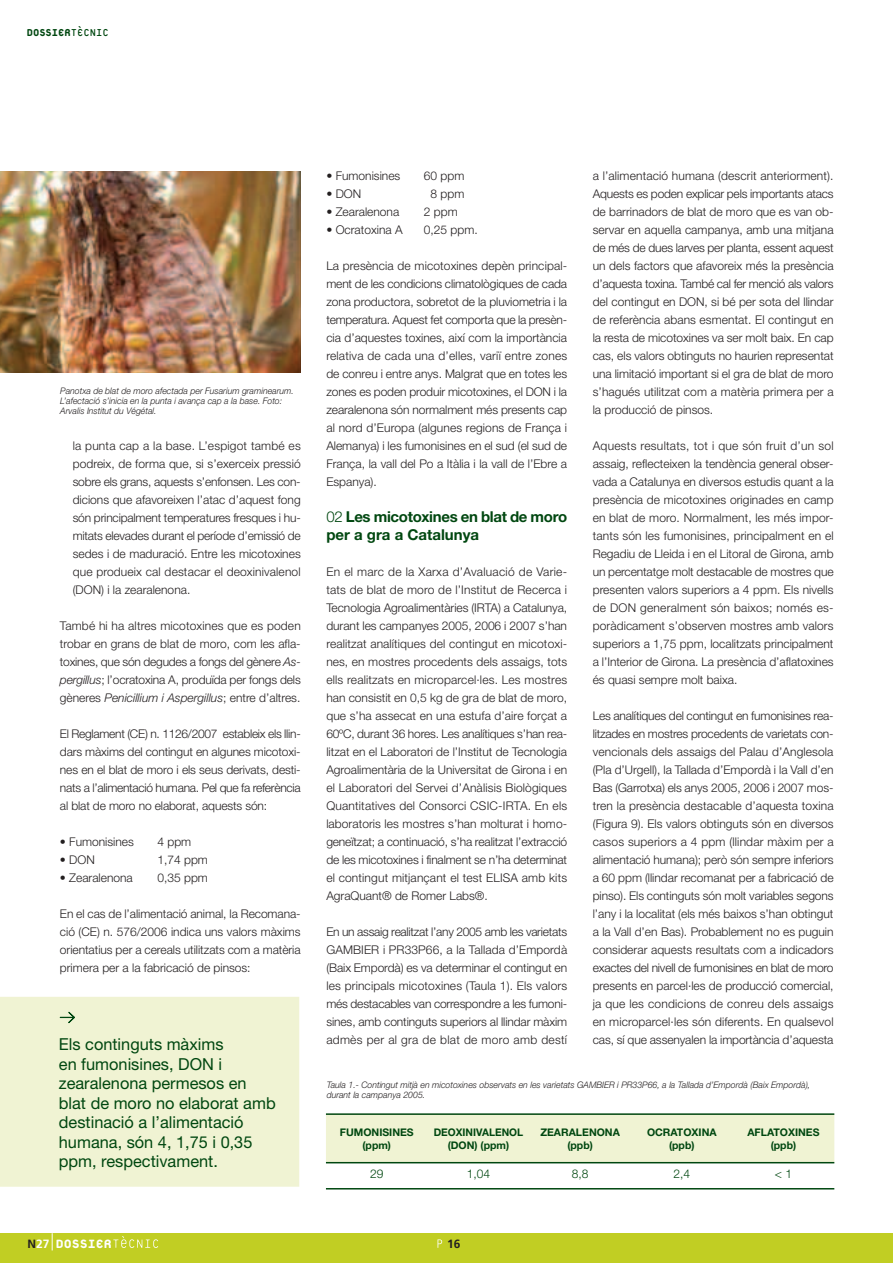
<style>
.page{position:relative;width:893px;height:1263px;background:#fff}
.page>*{position:absolute;margin:0;border:0;box-sizing:border-box;transform-origin:0 0}
.t1{font:800 18px "Platelet";color:#fff;scale:.96 1}
.t2{font:16.5px/19.5px "Helvetica Neue";color:#004710}
.t3{font:700 15px/18px "Helvetica Neue";letter-spacing:-.02em;color:#004710}
.t4{font:800 15px "Platelet";color:#004710;scale:.91 1}
.t5{font:300 12px/18px "Helvetica Neue";color:#231f20;text-align:justify}
.t6{font:300 12px "Helvetica Neue";color:#004710}
.t7{font:700 12px "Frutiger";color:#231f20}
.t8{font:700 10.5px/12.6px "Helvetica Neue";color:#004710;text-align:center}
.t9{font:italic 300 9px/9.8px "Helvetica Neue";color:#231f20}
.s1{font-weight:400}
.s2{font-style:italic}
.s3{font-family:"Frutiger";font-weight:700;font-size:12px;color:#231f20}
.s4{font-family:"Frutiger";font-weight:700;font-size:12px}
.s5{font-weight:300}
</style>
<div class="page">
<div style="left:1px;top:1233px;width:891px;height:29px;background:#c1ce23"></div>
<svg style="left:437px;top:1239px;width:5px;height:9px"></svg>
<svg style="left:52px;top:1233px;width:1px;height:17px"></svg>
<svg style="left:113px;top:1236px;width:45px;height:12px"></svg>
<img style="left:1px;top:172px;width:299px;height:201px">
<div style="left:1px;top:997px;width:298px;height:190px;background:#f0f3d3"></div>
<svg style="left:60px;top:1012px;width:15px;height:11px"></svg>
<div style="left:326px;top:1115px;width:508px;height:47px;background:#f0f3d3"></div>
<hr style="left:326px;top:1113px;width:508px;height:2px;background:#004710">
<hr style="left:326px;top:1162px;width:508px;height:1px;background:#004710">
<hr style="left:326px;top:1188px;width:406px;height:2px;background:#004710">
<hr style="left:732px;top:1188px;width:102px;height:2px;background:#004710">
<p class="t4" style="left:27px;top:26px;width:92px">DOSSIER<span class="s1">TÈCNIC</span></p>
<p class="t9" style="left:60px;top:387px;width:235px">Panotxa de blat de moro afectada per Fusarium graminearum.<br>L’afectació s’inicia en la punta i avança cap a la base. Foto:<br>Arvalis Institut du Végétal.</p>
<p class="t5" style="left:73px;top:438px;width:229px">la punta cap a la base. L’espigot també es podreix, de forma que, si s’exerceix pressió sobre els grans, aquests s’enfonsen. Les con&shy;dicions que afavoreixen l’atac d’aquest fong són principalment temperatures fresques i hu&shy;mitats elevades durant el període d’emissió de sedes i de maduració. Entre les micotoxines que produeix cal destacar el deoxinivalenol (DON) i la zearalenona.</p>
<p class="t5" style="left:60px;top:618px;width:242px">També hi ha altres micotoxines que es poden trobar en grans de blat de moro, com les afla&shy;toxines, que són degudes a fongs del gènere <span class="s2">As&shy;pergillus</span>; l’ocratoxina A, produïda per fongs dels gèneres <span class="s2">Penicillium i Aspergillus</span>; entre d’altres.</p>
<p class="t5" style="left:60px;top:726px;width:242px">El Reglament (CE) n. 1126/2007 estableix els llin&shy;dars màxims del contingut en algunes micotoxi&shy;nes en el blat de moro i els seus derivats, desti&shy;nats a l’alimentació humana. Pel que fa referència al blat de moro no elaborat, aquests són:</p>
<p class="t5" style="left:60px;top:834px;width:75px">• Fumonisines</p>
<p class="t5" style="left:157px;top:834px;width:35px">4 ppm</p>
<p class="t5" style="left:60px;top:852px;width:36px">• DON</p>
<p class="t5" style="left:157px;top:852px;width:52px">1,74 ppm</p>
<p class="t5" style="left:60px;top:870px;width:74px">• Zearalenona</p>
<p class="t5" style="left:157px;top:870px;width:52px">0,35 ppm</p>
<p class="t5" style="left:60px;top:906px;width:242px">En el cas de l’alimentació animal, la Recomana&shy;ció (CE) n. 576/2006 indica uns valors màxims orientatius per a cereals utilitzats com a matèria primera per a la fabricació de pinsos:</p>
<h2 class="t2" style="left:59px;top:1036px;width:218px">Els continguts màxims<br>en fumonisines, DON i zearalenona permesos en blat de moro no elaborat amb destinació a l’alimentació humana, són 4, 1,75 i 0,35 ppm, respectivament.</h2>
<h1 class="t1" style="left:27px;top:1236px;width:89px"><span class="s3">N</span><span class="s4">27</span> DOSSIER</h1>
<p class="t5" style="left:326px;top:168px;width:75px">• Fumonisines</p>
<p class="t5" style="left:424px;top:168px;width:42px">60 ppm</p>
<p class="t5" style="left:326px;top:186px;width:36px">• DON</p>
<p class="t5" style="left:430px;top:186px;width:35px">8 ppm</p>
<p class="t5" style="left:326px;top:204px;width:74px">• Zearalenona</p>
<p class="t5" style="left:424px;top:204px;width:35px">2 ppm</p>
<p class="t5" style="left:326px;top:222px;width:78px">• Ocratoxina A</p>
<p class="t5" style="left:424px;top:222px;width:55px">0,25 ppm.</p>
<p class="t5" style="left:326px;top:258px;width:242px">La presència de micotoxines depèn principal&shy;ment de les condicions climatològiques de cada zona productora, sobretot de la pluviometria i la temperatura. Aquest fet comporta que la presèn&shy;cia d’aquestes toxines, així com la importància relativa de cada una d’elles, variï entre zones de conreu i entre anys. Malgrat que en totes les zones es poden produir micotoxines, el DON i la zearalenona són normalment més presents cap al nord d’Europa (algunes regions de França i Alemanya) i les fumonisines en el sud (el sud de França, la vall del Po a Itàlia i la vall de l’Ebre a Espanya).</p>
<p class="t3" style="left:326px;top:509px;width:242px"><span class="s5">02</span> Les micotoxines en blat de moro per a gra a Catalunya</p>
<p class="t5" style="left:326px;top:564px;width:242px">En el marc de la Xarxa d’Avaluació de Varie&shy;tats de blat de moro de l’Institut de Recerca i Tecnologia Agroalimentàries (IRTA) a Catalunya, durant les campanyes 2005, 2006 i 2007 s’han realitzat analítiques del contingut en micotoxi&shy;nes, en mostres procedents dels assaigs, tots ells realitzats en microparcel·les. Les mostres han consistit en 0,5 kg de gra de blat de moro, que s’ha assecat en una estufa d’aire forçat a 60ºC, durant 36 hores. Les analítiques s’han rea&shy;litzat en el Laboratori de l’Institut de Tecnologia Agroalimentària de la Universitat de Girona i en el Laboratori del Servei d’Anàlisis Biològiques Quantitatives del Consorci CSIC-IRTA. En els laboratoris les mostres s’han molturat i homo&shy;geneïtzat; a continuació, s’ha realitzat l’extracció de les micotoxines i finalment se n’ha determinat el contingut mitjançant el test ELISA amb kits AgraQuant® de Romer Labs®.</p>
<p class="t5" style="left:326px;top:924px;width:242px">En un assaig realitzat l’any 2005 amb les varietats GAMBIER i PR33P66, a la Tallada d’Empordà (Baix Empordà) es va determinar el contingut en les principals micotoxines (Taula 1). Els valors més destacables van correspondre a les fumoni&shy;sines, amb continguts superiors al llindar màxim admès per al gra de blat de moro amb destí</p>
<p class="t5" style="left:592px;top:168px;width:242px">a l’alimentació humana (descrit anteriorment).<br>Aquests es poden explicar pels importants atacs de barrinadors de blat de moro que es van ob&shy;servar en aquella campanya, amb una mitjana de més de dues larves per planta, essent aquest un dels factors que afavoreix més la presència d’aquesta toxina. També cal fer menció als valors del contingut en DON, si bé per sota del llindar de referència abans esmentat. El contingut en la resta de micotoxines va ser molt baix. En cap cas, els valors obtinguts no haurien representat una limitació important si el gra de blat de moro s’hagués utilitzat com a matèria primera per a la producció de pinsos.</p>
<p class="t5" style="left:592px;top:438px;width:242px">Aquests resultats, tot i que són fruit d’un sol assaig, reflecteixen la tendència general obser&shy;vada a Catalunya en diversos estudis quant a la presència de micotoxines originades en camp en blat de moro. Normalment, les més impor&shy;tants són les fumonisines, principalment en el Regadiu de Lleida i en el Litoral de Girona, amb un percentatge molt destacable de mostres que presenten valors superiors a 4 ppm. Els nivells de DON generalment són baixos; només es&shy;poràdicament s’observen mostres amb valors superiors a 1,75 ppm, localitzats principalment a l’Interior de Girona. La presència d’aflatoxines és quasi sempre molt baixa.</p>
<p class="t5" style="left:592px;top:708px;width:242px">Les analítiques del contingut en fumonisines rea&shy;litzades en mostres procedents de varietats con&shy;vencionals dels assaigs del Palau d’Anglesola (Pla d’Urgell), la Tallada d’Empordà i la Vall d’en Bas (Garrotxa) els anys 2005, 2006 i 2007 mos&shy;tren la presència destacable d’aquesta toxina (Figura 9). Els valors obtinguts són en diversos casos superiors a 4 ppm (llindar màxim per a alimentació humana); però són sempre inferiors a 60 ppm (llindar recomanat per a fabricació de pinso). Els continguts són molt variables segons l’any i la localitat (els més baixos s’han obtingut a la Vall d’en Bas). Probablement no es puguin considerar aquests resultats com a indicadors exactes del nivell de fumonisines en blat de moro presents en parcel·les de producció comercial, ja que les condicions de conreu dels assaigs en microparcel·les són diferents. En qualsevol cas, sí que assenyalen la importància d’aquesta</p>
<p class="t9" style="left:326px;top:1081px;width:485px">Taula 1.- Contingut mitjà en micotoxines observats en les varietats GAMBIER i PR33P66, a la Tallada d’Empordà (Baix Empordà), durant la campanya 2005.</p>
<p class="t8" style="left:340px;top:1127px;width:75px">FUMONISINES (ppm)</p>
<p class="t8" style="left:433px;top:1127px;width:91px">DEOXINIVALENOL (DON) (ppm)</p>
<p class="t8" style="left:540px;top:1127px;width:81px">ZEARALENONA (ppb)</p>
<p class="t8" style="left:647px;top:1127px;width:71px">OCRATOXINA (ppb)</p>
<p class="t8" style="left:747px;top:1127px;width:74px">AFLATOXINES (ppb)</p>
<p class="t6" style="left:370px;top:1170px;width:15px">29</p>
<p class="t6" style="left:467px;top:1170px;width:25px">1,04</p>
<p class="t6" style="left:571px;top:1170px;width:18px">8,8</p>
<p class="t6" style="left:673px;top:1170px;width:18px">2,4</p>
<p class="t6" style="left:774px;top:1170px;width:19px">&lt; 1</p>
<p class="t7" style="left:447px;top:1239px;width:15px">16</p>
</div>
